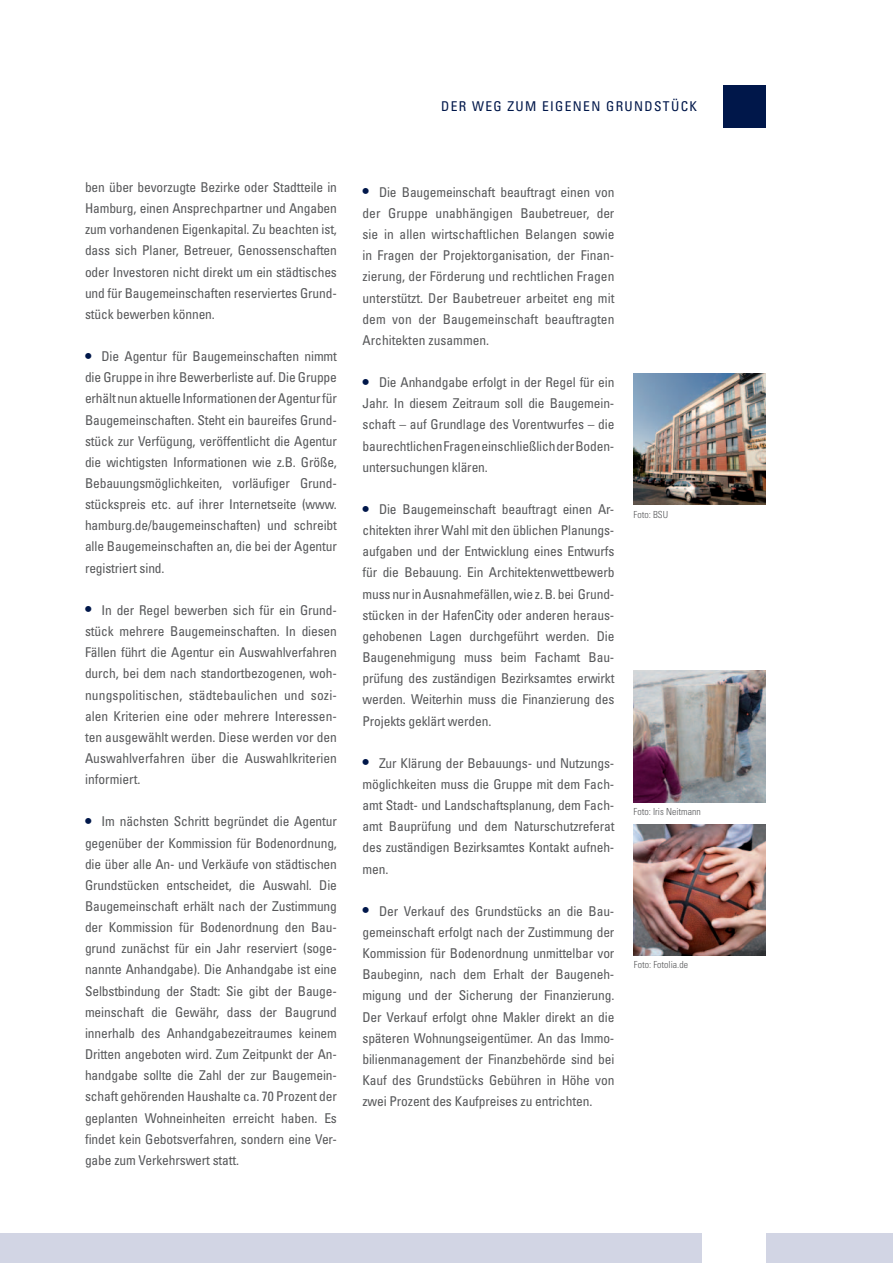
<style>
.page{position:relative;width:893px;height:1263px;background:#fff}
.page>*{position:absolute;margin:0;border:0;box-sizing:border-box;transform-origin:0 0}
.t1{font:condensed 13.5px/21.1px "Univers";letter-spacing:-.01em;color:#57585a;text-align:justify}
.t2{font:condensed 13.5px "Univers";letter-spacing:.1em;color:#00174a}
.t3{font:300 condensed 9.75px "Univers";color:#57585a}
.s1{font-size:19.5px;color:#00174a}
</style>
<div class="page">
<div style="left:0;top:1233px;width:893px;height:30px;background:#d2d5e4"></div>
<div style="left:702px;top:1186px;width:63px;height:77px;background:#fff"></div>
<div style="left:723px;top:85px;width:42px;height:43px;background:#00174a"></div>
<img style="left:634px;top:671px;width:131px;height:131px">
<img style="left:634px;top:824px;width:131px;height:132px">
<img style="left:634px;top:373px;width:131px;height:132px">
<p class="t2" style="left:441px;top:101px;width:257px">DER WEG ZUM EIGENEN GRUNDSTÜCK</p>
<p class="t1" style="left:85px;top:178px;width:253px">ben über bevorzugte Bezirke oder Stadtteile in Hamburg, einen Ansprechpartner und Angaben zum vorhandenen Eigenkapital. Zu beachten ist, dass sich Planer, Betreuer, Genossenschaften oder Investoren nicht direkt um ein städtisches und für Baugemeinschaften reserviertes Grund&shy;stück bewerben können.</p>
<p class="t1" style="left:85px;top:347px;width:253px"><span class="s1">•</span> Die Agentur für Baugemeinschaften nimmt die Gruppe in ihre Bewerberliste auf. Die Gruppe erhält nun aktuelle Informationen der Agentur für Baugemeinschaften. Steht ein baureifes Grund&shy;stück zur Verfügung, veröffentlicht die Agentur die wichtigsten Informationen wie z.B. Größe, Bebauungsmöglichkeiten, vorläufiger Grund&shy;stückspreis etc. auf ihrer Internetseite (www. hamburg.de/baugemeinschaften) und schreibt alle Baugemeinschaften an, die bei der Agentur registriert sind.</p>
<p class="t1" style="left:85px;top:601px;width:253px"><span class="s1">•</span> In der Regel bewerben sich für ein Grund&shy;stück mehrere Baugemeinschaften. In diesen Fällen führt die Agentur ein Auswahlverfahren durch, bei dem nach standortbezogenen, woh&shy;nungspolitischen, städtebaulichen und sozi&shy;alen Kriterien eine oder mehrere Interessen&shy;ten ausgewählt werden. Diese werden vor den Auswahlverfahren über die Auswahlkriterien informiert.</p>
<p class="t1" style="left:85px;top:812px;width:253px"><span class="s1">•</span> Im nächsten Schritt begründet die Agentur gegenüber der Kommission für Bodenordnung, die über alle An- und Verkäufe von städtischen Grundstücken entscheidet, die Auswahl. Die Baugemeinschaft erhält nach der Zustimmung der Kommission für Bodenordnung den Bau&shy;grund zunächst für ein Jahr reserviert (soge&shy;nannte Anhandgabe). Die Anhandgabe ist eine Selbstbindung der Stadt: Sie gibt der Bauge&shy;meinschaft die Gewähr, dass der Baugrund innerhalb des Anhandgabezeitraumes keinem Dritten angeboten wird. Zum Zeitpunkt der An&shy;handgabe sollte die Zahl der zur Baugemein&shy;schaft gehörenden Haushalte ca. 70 Prozent der geplanten Wohneinheiten erreicht haben. Es findet kein Gebotsverfahren, sondern eine Ver&shy;gabe zum Verkehrswert statt.</p>
<p class="t1" style="left:362px;top:183px;width:254px"><span class="s1">•</span> Die Baugemeinschaft beauftragt einen von der Gruppe unabhängigen Baubetreuer, der sie in allen wirtschaftlichen Belangen sowie in Fragen der Projektorganisation, der Finan&shy;zierung, der Förderung und rechtlichen Fragen unterstützt. Der Baubetreuer arbeitet eng mit dem von der Baugemeinschaft beauftragten Architekten zusammen.</p>
<p class="t1" style="left:362px;top:373px;width:253px"><span class="s1">•</span> Die Anhandgabe erfolgt in der Regel für ein Jahr. In diesem Zeitraum soll die Baugemein&shy;schaft – auf Grundlage des Vorentwurfes – die baurechtlichen Fragen einschließlich der Boden&shy;untersuchungen klären.</p>
<p class="t1" style="left:362px;top:500px;width:253px"><span class="s1">•</span> Die Baugemeinschaft beauftragt einen Ar&shy;chitekten ihrer Wahl mit den üblichen Planungs&shy;aufgaben und der Entwicklung eines Entwurfs für die Bebauung. Ein Architektenwettbewerb muss nur in Ausnahmefällen, wie z. B. bei Grund&shy;stücken in der HafenCity oder anderen heraus&shy;gehobenen Lagen durchgeführt werden. Die Baugenehmigung muss beim Fachamt Bau&shy;prüfung des zuständigen Bezirksamtes erwirkt werden. Weiterhin muss die Finanzierung des Projekts geklärt werden.</p>
<p class="t1" style="left:362px;top:754px;width:253px"><span class="s1">•</span> Zur Klärung der Bebauungs- und Nutzungs&shy;möglichkeiten muss die Gruppe mit dem Fach&shy;amt Stadt- und Landschaftsplanung, dem Fach&shy;amt Bauprüfung und dem Naturschutzreferat des zuständigen Bezirksamtes Kontakt aufneh&shy;men.</p>
<p class="t1" style="left:362px;top:902px;width:253px"><span class="s1">•</span> Der Verkauf des Grundstücks an die Bau&shy;gemeinschaft erfolgt nach der Zustimmung der Kommission für Bodenordnung unmittelbar vor Baubeginn, nach dem Erhalt der Baugeneh&shy;migung und der Sicherung der Finanzierung.<br>Der Verkauf erfolgt ohne Makler direkt an die späteren Wohnungseigentümer. An das Immo&shy;bilienmanagement der Finanzbehörde sind bei Kauf des Grundstücks Gebühren in Höhe von zwei Prozent des Kaufpreises zu entrichten.</p>
<p class="t3" style="left:634px;top:511px;width:36px">Foto: BSU</p>
<p class="t3" style="left:634px;top:808px;width:69px">Foto: Iris Neitmann</p>
<p class="t3" style="left:634px;top:961px;width:56px">Foto: Fotolia.de</p>
</div>
